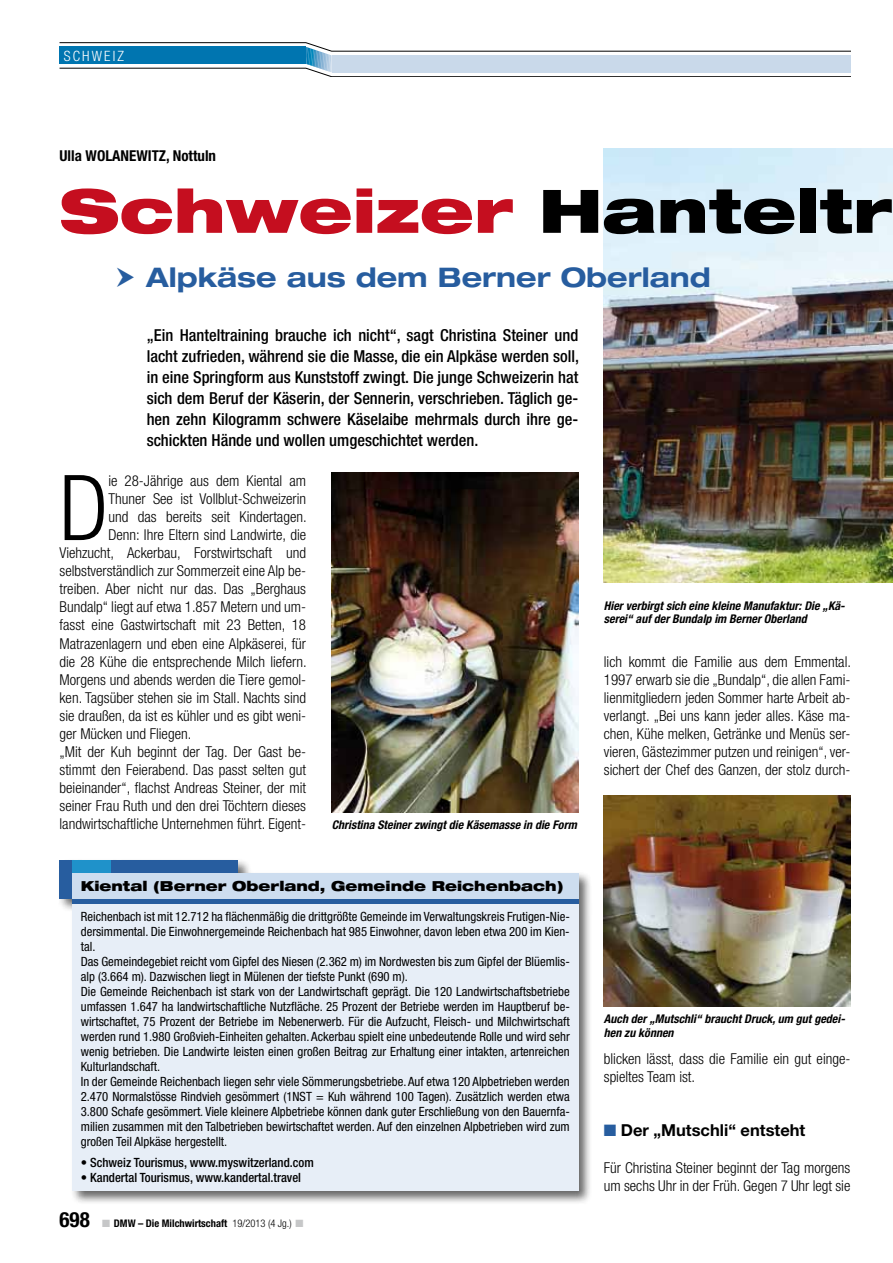
<style>
.page{position:relative;width:893px;height:1263px;background:#fff}
.page>*{position:absolute;margin:0;border:0;box-sizing:border-box;transform-origin:0 0}
.t1{font:300 condensed 90.9px "Helvetica Neue LT Pro";color:#000}
.t2{font:900 expanded 60px "Helvetica Neue LT Pro";color:#c50e1f;scale:1.04 1}
.t3{font:700 expanded 27px "Helvetica Neue LT Pro";color:#275d9f}
.t4{font:500 condensed 16.5px/21px "Helvetica Neue LT Pro";color:#000;text-align:justify}
.t5{font:700 16.5px "Helvetica Neue LT Pro";color:#000}
.t6{font:300 condensed 15px/18px "Helvetica Neue LT Pro";color:#000}
.t7{font:700 condensed 15px "Helvetica Neue LT Pro";color:#000}
.t8{font:300 condensed 14.25px "Helvetica Neue LT Pro";letter-spacing:.15em;color:#fff}
.t9{font:900 expanded 13.8px "Helvetica Neue LT Pro";color:#000}
.t10{font:condensed 12.75px/15px "Helvetica Neue LT Pro";color:#000}
.t11{font:500 condensed 12.75px "Helvetica Neue LT Pro";color:#000}
.t12{font:italic 700 condensed 12px/13.5px "Helvetica Neue LT Pro";color:#000}
.t13{font:700 condensed 10.5px "Helvetica Neue LT Pro";color:#000}
.s1{color:#000}
.s2{font-weight:400}
.s3{font-size:21px}
.s4{color:#c6c7c8}
.s5{font-weight:300}
.s6{color:#275d9f}
</style>
<div class="page">
<svg style="left:60px;top:43px;width:790px;height:34px"></svg>
<img style="left:604px;top:149px;width:289px;height:433px">
<div style="left:57px;top:858px;width:536px;height:347px;background:#000;opacity:.6"></div>
<div style="left:72px;top:903px;width:506px;height:288px;background:#e7eef7"></div>
<div style="left:60px;top:861px;width:178px;height:38px;background:#275d9f"></div>
<hr style="left:72px;top:899px;width:506px;height:4px;background:#275d9f">
<div style="left:72px;top:861px;width:39px;height:38px;background:#1f92ca"></div>
<div style="left:72px;top:873px;width:506px;height:26px;background:#cdddef"></div>
<img style="left:604px;top:796px;width:246px;height:210px">
<img style="left:332px;top:472px;width:246px;height:340px">
<p class="t8" style="left:64px;top:48px;width:62px">Schweiz</p>
<p class="t7" style="left:60px;top:146px;width:158px">Ulla Wolanewitz, Nottuln</p>
<h2 class="t2" style="left:60px;top:172px;width:802px">Schweizer <span class="s1">Hanteltr</span></h2>
<h3 class="t3" style="left:146px;top:260px;width:566px">Alpkäse aus dem Berner Oberland</h3>
<p class="t4" style="left:147px;top:325px;width:434px">„Ein Hanteltraining brauche ich nicht“, sagt Christina Steiner und lacht zufrieden, während sie die Masse, die ein Alpkäse werden soll, in eine Springform aus Kunststoff zwingt. Die junge Schweizerin hat sich dem Beruf der Käserin, der Sennerin, verschrieben. Täglich ge&shy;hen zehn Kilogramm schwere Käselaibe mehrmals durch ihre ge&shy;schickten Hände und wollen umgeschichtet werden.</p>
<h1 class="t1" style="left:60px;top:456px;width:50px">D</h1>
<p class="t6" style="left:108px;top:471px;width:199px">ie 28-Jährige aus dem Kiental am</p>
<p class="t6" style="left:108px;top:489px;width:199px">Thuner See ist Vollblut-Schweizerin</p>
<p class="t6" style="left:108px;top:508px;width:200px">und das bereits seit Kindertagen.</p>
<p class="t6" style="left:108px;top:526px;width:199px">Denn: Ihre Eltern sind Landwirte, die</p>
<p class="t6" style="left:60px;top:544px;width:248px">Viehzucht, Ackerbau, Forstwirtschaft und</p>
<p class="t6" style="left:60px;top:562px;width:248px">selbstverständlich zur Sommerzeit eine Alp be-</p>
<p class="t6" style="left:60px;top:580px;width:248px">treiben. Aber nicht nur das. Das „Berghaus</p>
<p class="t6" style="left:60px;top:598px;width:248px">Bundalp“ liegt auf etwa 1.857 Metern und um-</p>
<p class="t6" style="left:60px;top:616px;width:248px">fasst eine Gastwirtschaft mit 23 Betten, 18</p>
<p class="t6" style="left:60px;top:634px;width:248px">Matrazenlagern und eben eine Alpkäserei, für</p>
<p class="t6" style="left:60px;top:652px;width:249px">die 28 Kühe die entsprechende Milch liefern.</p>
<p class="t6" style="left:60px;top:670px;width:248px">Morgens und abends werden die Tiere gemol-</p>
<p class="t6" style="left:60px;top:688px;width:248px">ken. Tagsüber stehen sie im Stall. Nachts sind</p>
<p class="t6" style="left:60px;top:706px;width:248px">sie draußen, da ist es kühler und es gibt weni-</p>
<p class="t6" style="left:60px;top:724px;width:133px">ger Mücken und Fliegen.</p>
<p class="t6" style="left:60px;top:742px;width:248px">„Mit der Kuh beginnt der Tag. Der Gast be-</p>
<p class="t6" style="left:60px;top:761px;width:248px">stimmt den Feierabend. Das passt selten gut</p>
<p class="t6" style="left:60px;top:779px;width:248px">beieinander“, flachst Andreas Steiner, der mit</p>
<p class="t6" style="left:60px;top:797px;width:248px">seiner Frau Ruth und den drei Töchtern dieses</p>
<p class="t6" style="left:60px;top:815px;width:248px">landwirtschaftliche Unternehmen führt. Eigent-</p>
<p class="t12" style="left:332px;top:818px;width:247px">Christina Steiner zwingt die Käsemasse in die Form</p>
<p class="t9" style="left:81px;top:877px;width:484px">Kiental (Berner Oberland, Gemeinde Reichenbach)</p>
<p class="t10" style="left:81px;top:909px;width:491px">Reichenbach ist mit 12.712 ha flächenmäßig die drittgrößte Gemeinde im Verwaltungskreis Frutigen-Nie&shy;dersimmental. Die Einwohnergemeinde Reichenbach hat 985 Einwohner, davon leben etwa 200 im Kien&shy;tal.<br>Das Gemeindegebiet reicht vom Gipfel des Niesen (2.362 m) im Nordwesten bis zum Gipfel der Blüemlis&shy;alp (3.664 m). Dazwischen liegt in Mülenen der tiefste Punkt (690 m).<br>Die Gemeinde Reichenbach ist stark von der Landwirtschaft geprägt. Die 120 Landwirtschaftsbetriebe umfassen 1.647 ha landwirtschaftliche Nutzfläche. 25 Prozent der Betriebe werden im Hauptberuf be&shy;wirtschaftet, 75 Prozent der Betriebe im Nebenerwerb. Für die Aufzucht, Fleisch- und Milchwirtschaft werden rund 1.980 Großvieh-Einheiten gehalten. Ackerbau spielt eine unbedeutende Rolle und wird sehr wenig betrieben. Die Landwirte leisten einen großen Beitrag zur Erhaltung einer intakten, artenreichen Kulturlandschaft.<br>In der Gemeinde Reichenbach liegen sehr viele Sömmerungsbetriebe. Auf etwa 120 Alpbetrieben werden 2.470 Normalstösse Rindvieh gesömmert (1NST = Kuh während 100 Tagen). Zusätzlich werden etwa 3.800 Schafe gesömmert. Viele kleinere Alpbetriebe können dank guter Erschließung von den Bauernfa&shy;milien zusammen mit den Talbetrieben bewirtschaftet werden. Auf den einzelnen Alpbetrieben wird zum großen Teil Alpkäse hergestellt.</p>
<p class="t11" style="left:81px;top:1155px;width:235px"><span class="s2">•</span> Schweiz Tourismus, www.myswitzerland.com</p>
<p class="t11" style="left:81px;top:1170px;width:222px">• Kandertal Tourismus, www.kandertal.travel</p>
<p class="t13" style="left:60px;top:1217px;width:246px"><span class="s3">698</span> <span class="s4">■</span> DMW – Die Milchwirtschaft <span class="s5">19/2013 (4 Jg.)</span> <span class="s4">■</span></p>
<p class="t12" style="left:604px;top:599px;width:243px">Hier verbirgt sich eine kleine Manufaktur: Die „Kä&shy;serei“ auf der Bundalp im Berner Oberland</p>
<p class="t6" style="left:604px;top:652px;width:249px;text-align:justify">lich kommt die Familie aus dem Emmental.<br>1997 erwarb sie die „Bundalp“, die allen Fami&shy;lienmitgliedern jeden Sommer harte Arbeit ab&shy;verlangt. „Bei uns kann jeder alles. Käse ma&shy;chen, Kühe melken, Getränke und Menüs ser&shy;vieren, Gästezimmer putzen und reinigen“, ver&shy;sichert der Chef des Ganzen, der stolz durch-</p>
<p class="t12" style="left:604px;top:1012px;width:243px">Auch der „Mutschli“ braucht Druck, um gut gedei&shy;hen zu können</p>
<p class="t6" style="left:604px;top:1050px;width:248px">blicken lässt, dass die Familie ein gut einge&shy;spieltes Team ist.</p>
<p class="t5" style="left:604px;top:1120px;width:203px"><span class="s6">■</span> Der „Mutschli“ entsteht</p>
<p class="t6" style="left:604px;top:1158px;width:248px">Für Christina Steiner beginnt der Tag morgens um sechs Uhr in der Früh. Gegen 7 Uhr legt sie</p>
</div>
